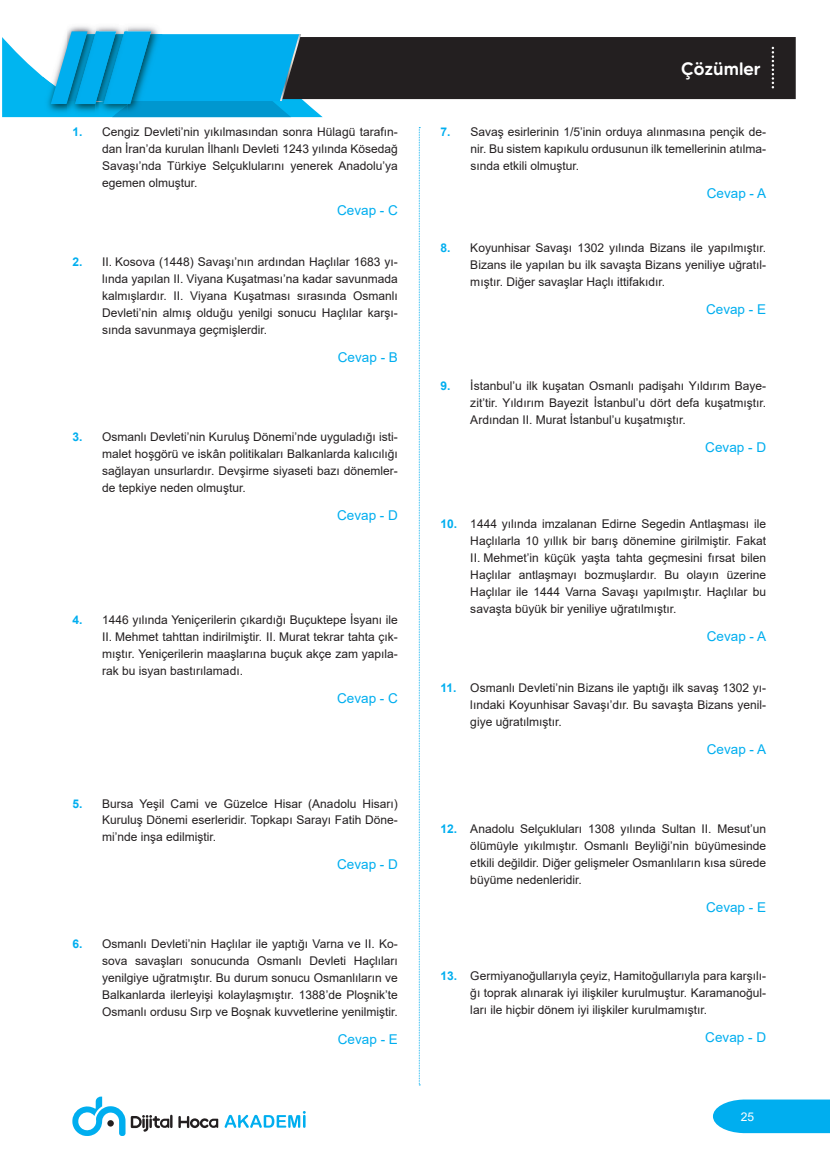
<style>
.page{position:relative;width:830px;height:1170px;background:#fff}
.page>*{position:absolute;margin:0;border:0;box-sizing:border-box;transform-origin:0 0}
.t1{font:500 18px "MADE Tommy Soft";color:#fff}
.CEVAP{font:13.5px "Arial";color:#00aeef}
.Düz_Metin{font:13.5px "Arial";color:#00aeef}
.t2{font:12px/17px "Arial";color:#231f20;text-align:justify}
.t3{font:12px "Arial";color:#fff}
.s1{font-weight:700;color:#00aeef}
</style>
<div class="page">
<svg style="left:713px;top:1099px;width:116px;height:33px;background:#11b3f0"></svg>
<svg style="left:72px;top:1096px;width:53px;height:39px"></svg>
<svg style="left:107px;top:1119px;width:7px;height:7px"></svg>
<svg style="left:224px;top:1111px;width:81px;height:16px"></svg>
<svg style="left:178px;top:1116px;width:40px;height:12px"></svg>
<svg style="left:131px;top:1114px;width:41px;height:17px"></svg>
<svg style="left:418px;top:127px;width:2px;height:958px"></svg>
<div style="left:322px;top:37px;width:473px;height:62px;background:#231f20"></div>
<svg style="left:2px;top:26px;width:320px;height:91px;background:#2babda"></svg>
<svg style="left:771px;top:47px;width:2px;height:41px"></svg>
<p class="t2" style="left:102px;top:124px;width:297px;text-indent:-30px"><span class="s1">1.</span> Cengiz Devleti’nin yıkılmasından sonra Hülagü tarafın&shy;dan İran’da kurulan İlhanlı Devleti 1243 yılında Kösedağ Savaşı’nda Türkiye Selçuklularını yenerek Anadolu’ya egemen olmuştur.</p>
<p class="CEVAP" style="left:337px;top:201px;width:62px">Cevap - C</p>
<p class="t2" style="left:102px;top:253px;width:297px;text-indent:-30px"><span class="s1">2.</span> II. Kosova (1448) Savaşı’nın ardından Haçlılar 1683 yı&shy;lında yapılan II. Viyana Kuşatması’na kadar savunmada kalmışlardır. II. Viyana Kuşatması sırasında Osmanlı Devleti’nin almış olduğu yenilgi sonucu Haçlılar karşı&shy;sında savunmaya geçmişlerdir.</p>
<p class="CEVAP" style="left:338px;top:348px;width:62px">Cevap - B</p>
<p class="t2" style="left:102px;top:428px;width:297px;text-indent:-30px"><span class="s1">3.</span> Osmanlı Devleti’nin Kuruluş Dönemi’nde uyguladığı isti&shy;malet hoşgörü ve iskân politikaları Balkanlarda kalıcılığı sağlayan unsurlardır. Devşirme siyaseti bazı dönemler&shy;de tepkiye neden olmuştur.</p>
<p class="CEVAP" style="left:337px;top:505px;width:62px">Cevap - D</p>
<p class="t2" style="left:102px;top:611px;width:297px;text-indent:-30px"><span class="s1">4.</span> 1446 yılında Yeniçerilerin çıkardığı Buçuktepe İsyanı ile II. Mehmet tahttan indirilmiştir. II. Murat tekrar tahta çık&shy;mıştır. Yeniçerilerin maaşlarına buçuk akçe zam yapıla&shy;rak bu isyan bastırılamadı.</p>
<p class="Düz_Metin" style="left:337px;top:689px;width:62px">Cevap - C</p>
<p class="t2" style="left:102px;top:794px;width:297px;text-indent:-30px"><span class="s1">5.</span> Bursa Yeşil Cami ve Güzelce Hisar (Anadolu Hisarı)<br>Kuruluş Dönemi eserleridir. Topkapı Sarayı Fatih Döne&shy;mi’nde inşa edilmiştir.</p>
<p class="CEVAP" style="left:337px;top:855px;width:62px">Cevap - D</p>
<p class="t2" style="left:102px;top:935px;width:297px;text-indent:-30px"><span class="s1">6.</span> Osmanlı Devleti’nin Haçlılar ile yaptığı Varna ve II. Ko&shy;sova savaşları sonucunda Osmanlı Devleti Haçlıları yenilgiye uğratmıştır. Bu durum sonucu Osmanlıların ve Balkanlarda ilerleyişi kolaylaşmıştır. 1388’de Ploşnik’te Osmanlı ordusu Sırp ve Boşnak kuvvetlerine yenilmiştir.</p>
<p class="CEVAP" style="left:338px;top:1030px;width:62px">Cevap - E</p>
<h1 class="t1" style="left:680px;top:57px;width:81px">Çözümler</h1>
<p class="t2" style="left:470px;top:124px;width:297px;text-indent:-30px"><span class="s1">7.</span> Savaş esirlerinin 1/5’inin orduya alınmasına pençik de&shy;nir. Bu sistem kapıkulu ordusunun ilk temellerinin atılma&shy;sında etkili olmuştur.</p>
<p class="CEVAP" style="left:706px;top:184px;width:61px">Cevap - A</p>
<p class="t2" style="left:470px;top:239px;width:297px;text-indent:-30px"><span class="s1">8.</span> Koyunhisar Savaşı 1302 yılında Bizans ile yapılmıştır.<br>Bizans ile yapılan bu ilk savaşta Bizans yeniliye uğratıl&shy;mıştır. Diğer savaşlar Haçlı ittifakıdır.</p>
<p class="CEVAP" style="left:705px;top:299px;width:62px">Cevap - E</p>
<p class="t2" style="left:470px;top:377px;width:297px;text-indent:-30px"><span class="s1">9.</span> İstanbul’u ilk kuşatan Osmanlı padişahı Yıldırım Baye&shy;zit’tir. Yıldırım Bayezit İstanbul’u dört defa kuşatmıştır.<br>Ardından II. Murat İstanbul’u kuşatmıştır.</p>
<p class="CEVAP" style="left:705px;top:438px;width:62px">Cevap - D</p>
<p class="t2" style="left:470px;top:515px;width:297px;text-indent:-30px"><span class="s1">10.</span> 1444 yılında imzalanan Edirne Segedin Antlaşması ile Haçlılarla 10 yıllık bir barış dönemine girilmiştir. Fakat II. Mehmet’in küçük yaşta tahta geçmesini fırsat bilen Haçlılar antlaşmayı bozmuşlardır. Bu olayın üzerine Haçlılar ile 1444 Varna Savaşı yapılmıştır. Haçlılar bu savaşta büyük bir yeniliye uğratılmıştır.</p>
<p class="CEVAP" style="left:706px;top:627px;width:61px">Cevap - A</p>
<p class="t2" style="left:470px;top:679px;width:297px;text-indent:-30px"><span class="s1">11.</span> Osmanlı Devleti’nin Bizans ile yaptığı ilk savaş 1302 yı&shy;lındaki Koyunhisar Savaşı’dır. Bu savaşta Bizans yenil&shy;giye uğratılmıştır.</p>
<p class="CEVAP" style="left:706px;top:740px;width:61px">Cevap - A</p>
<p class="t2" style="left:470px;top:820px;width:297px;text-indent:-30px"><span class="s1">12.</span> Anadolu Selçukluları 1308 yılında Sultan II. Mesut’un ölümüyle yıkılmıştır. Osmanlı Beyliği’nin büyümesinde etkili değildir. Diğer gelişmeler Osmanlıların kısa sürede büyüme nedenleridir.</p>
<p class="CEVAP" style="left:705px;top:897px;width:62px">Cevap - E</p>
<p class="t2" style="left:470px;top:966px;width:297px;text-indent:-30px"><span class="s1">13.</span> Germiyanoğullarıyla çeyiz, Hamitoğullarıyla para karşılı&shy;ğı toprak alınarak iyi ilişkiler kurulmuştur. Karamanoğul&shy;ları ile hiçbir dönem iyi ilişkiler kurulmamıştır.</p>
<p class="CEVAP" style="left:705px;top:1027px;width:62px">Cevap - D</p>
<p class="t3" style="left:740px;top:1108px;width:15px">25</p>
</div>
